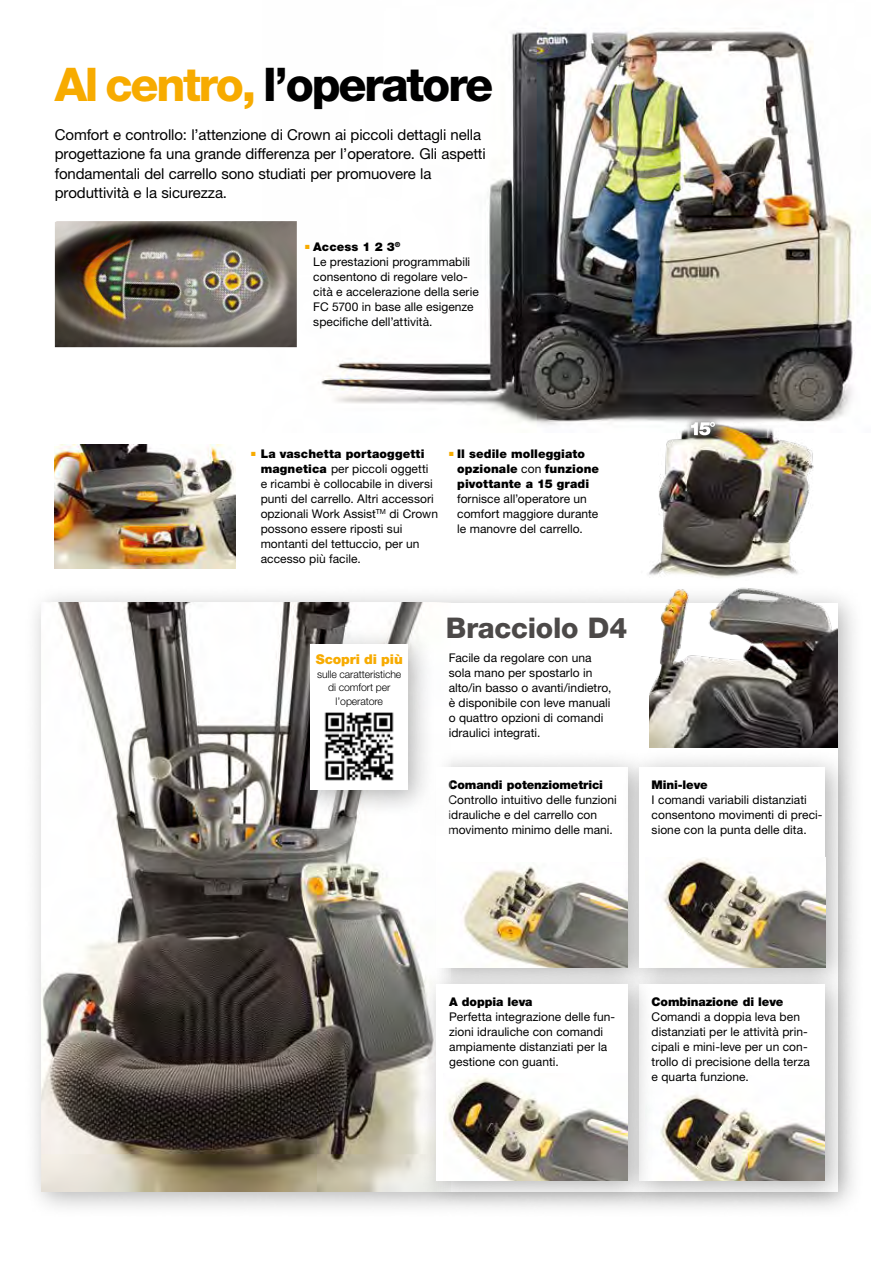
<style>
.page{position:relative;width:893px;height:1263px;background:#fff}
.page>*{position:absolute;margin:0;border:0;box-sizing:border-box;transform-origin:0 0}
.t1{font:800 46.5px "Helvetica Neue LT Std";letter-spacing:-.05em;color:#000}
.t2{font:800 28.5px "Helvetica Neue LT Std";letter-spacing:-.01em;color:#4c4948}
.t3{font:15px/19.5px "Helvetica Neue LT Std";letter-spacing:-.01em;color:#000}
.t4{font:900 13.5px "Helvetica Neue LT Std";letter-spacing:-.01em;color:#f7ab00}
.t5{font:12px/15px "Helvetica Neue LT Std";letter-spacing:.005em;color:#000}
.t6{font:900 12px "Helvetica Neue LT Std";letter-spacing:-.01em;color:#000}
.t7{font:900 12px/15px "Helvetica Neue LT Std";letter-spacing:.01em;color:#000}
.t8{font:300 10.5px/13.5px "Helvetica Neue LT Std";letter-spacing:-.01em;color:#000;text-align:center}
.s1{color:#f7ab00}
.s2{font-weight:900}
.s3{font-weight:400}
</style>
<div class="page">
<div style="left:23px;top:584px;width:843px;height:636px;background:#000;opacity:.3"></div>
<div style="left:42px;top:603px;width:795px;height:588px;background:#fff"></div>
<img style="left:649px;top:584px;width:188px;height:164px">
<div style="left:417px;top:748px;width:240px;height:248px;background:#000;opacity:.3"></div>
<div style="left:436px;top:767px;width:192px;height:200px;background:#fff"></div>
<img style="left:463px;top:866px;width:158px;height:99px">
<img style="left:262px;top:28px;width:592px;height:397px">
<div style="left:621px;top:748px;width:233px;height:248px;background:#000;opacity:.3"></div>
<div style="left:640px;top:767px;width:185px;height:200px;background:#fff"></div>
<img style="left:663px;top:858px;width:162px;height:107px">
<div style="left:621px;top:965px;width:232px;height:244px;background:#000;opacity:.3"></div>
<div style="left:640px;top:984px;width:185px;height:196px;background:#fff"></div>
<img style="left:660px;top:1094px;width:165px;height:86px">
<img style="left:42px;top:603px;width:408px;height:588px">
<img style="left:54px;top:444px;width:181px;height:125px">
<div style="left:417px;top:965px;width:240px;height:244px;background:#000;opacity:.3"></div>
<div style="left:436px;top:984px;width:192px;height:197px;background:#fff"></div>
<img style="left:447px;top:1077px;width:181px;height:104px">
<img style="left:55px;top:221px;width:242px;height:126px">
<img style="left:634px;top:422px;width:186px;height:156px">
<div style="left:684px;top:414px;width:38px;height:29px;background:#000;opacity:.75"></div>
<svg style="left:691px;top:422px;width:24px;height:13px"></svg>
<div style="left:291px;top:626px;width:146px;height:192px;background:#000;opacity:.3"></div>
<div style="left:310px;top:645px;width:98px;height:145px;background:#fff"></div>
<img style="left:324px;top:713px;width:70px;height:68px">
<h1 class="t1" style="left:55px;top:56px;width:440px"><span class="s1">Al centro,</span> l’operatore</h1>
<p class="t3" style="left:55px;top:124px;width:432px">Comfort e controllo: l’attenzione di Crown ai piccoli dettagli nella progettazione fa una grande differenza per l’operatore. Gli aspetti fondamentali del carrello sono studiati per promuovere la produttività e la sicurezza.</p>
<p class="t5" style="left:313px;top:239px;width:167px;text-indent:-8px"><sup>■</sup> <span class="s2">Access 1 2 3</span><sup>®<br></sup>Le prestazioni programmabili consentono di regolare velo&shy;cità e accelerazione della serie<br>FC 5700 in base alle esigenze specifiche dell’attività.</p>
<p class="t5" style="left:261px;top:446px;width:179px;text-indent:-10px"><sup>■</sup> <span class="s2">La vaschetta portaoggetti magnetica</span> per piccoli oggetti e ricambi è collocabile in diversi punti del carrello. Altri accessori opzionali Work Assist<sup>TM</sup> di Crown possono essere riposti sui montanti del tettuccio, per un accesso più facile.</p>
<p class="t7" style="left:457px;top:447px;width:144px;text-indent:-8px"><sup>■</sup> Il sedile molleggiato opzionale <span class="s3">con</span> funzione pivottante a 15 gradi</p>
<p class="t5" style="left:457px;top:491px;width:143px">fornisce all’operatore un comfort maggiore durante le manovre del carrello.</p>
<p class="t4" style="left:316px;top:651px;width:88px">Scopri di più</p>
<p class="t8" style="left:317px;top:667px;width:86px">sulle caratteristiche di comfort per l’operatore</p>
<h2 class="t2" style="left:446px;top:611px;width:183px">Bracciolo D4</h2>
<p class="t5" style="left:449px;top:650px;width:164px">Facile da regolare con una sola mano per spostarlo in alto/in basso o avanti/indietro, è disponibile con leve manuali o quattro opzioni di comandi idraulici integrati.</p>
<p class="t6" style="left:449px;top:777px;width:156px">Comandi potenziometrici</p>
<p class="t5" style="left:449px;top:792px;width:170px">Controllo intuitivo delle funzioni idrauliche e del carrello con movimento minimo delle mani.</p>
<p class="t6" style="left:652px;top:777px;width:58px">Mini-leve</p>
<p class="t5" style="left:652px;top:792px;width:172px">I comandi variabili distanziati consentono movimenti di preci&shy;sione con la punta delle dita.</p>
<p class="t6" style="left:449px;top:995px;width:85px">A doppia leva</p>
<p class="t5" style="left:449px;top:1009px;width:168px">Perfetta integrazione delle fun&shy;zioni idrauliche con comandi ampiamente distanziati per la gestione con guanti.</p>
<p class="t6" style="left:652px;top:995px;width:133px">Combinazione di leve</p>
<p class="t5" style="left:652px;top:1009px;width:160px">Comandi a doppia leva ben distanziati per le attività prin&shy;cipali e mini-leve per un con&shy;trollo di precisione della terza e quarta funzione.</p>
</div>
